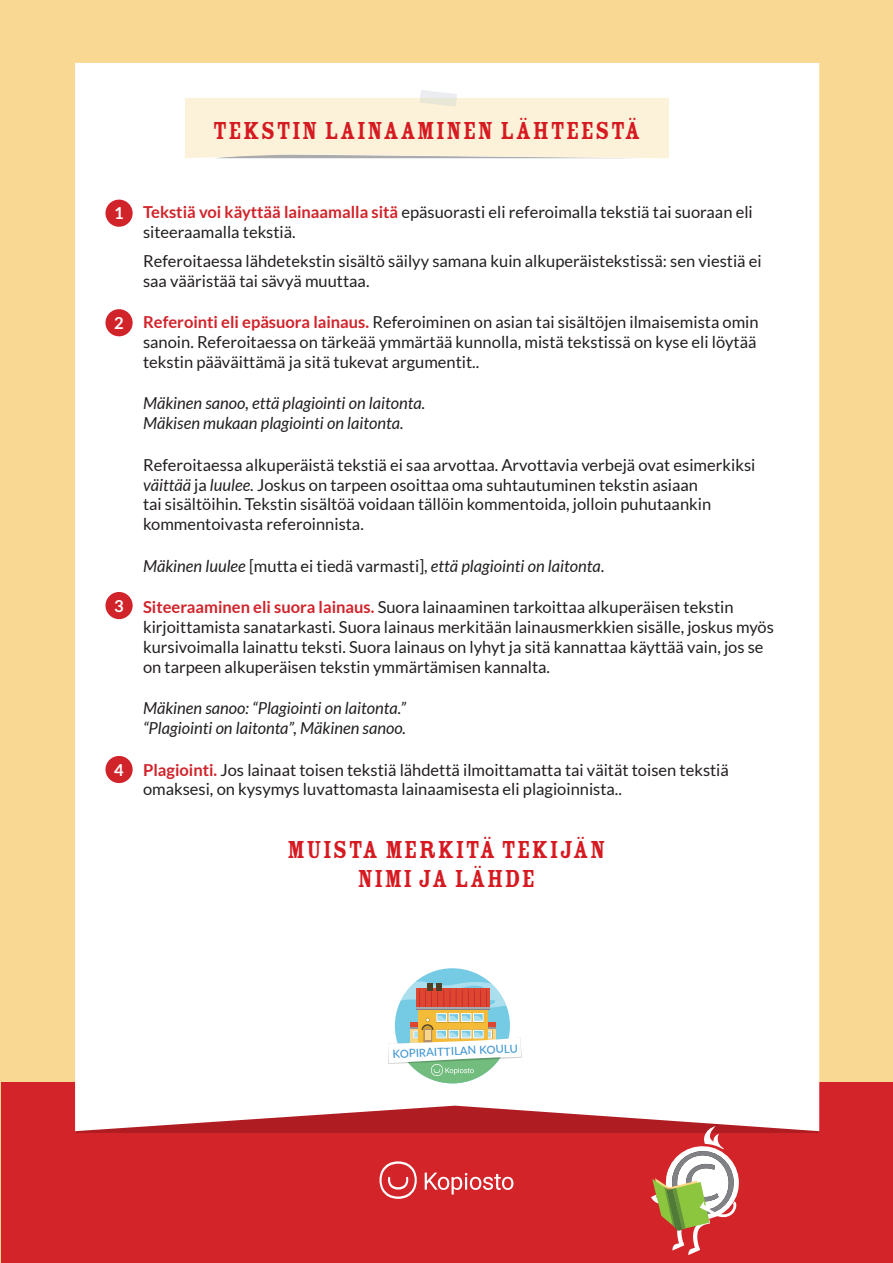
<style>
.page{position:relative;width:893px;height:1263px;background:#f9d894}
.page>*{position:absolute;margin:0;border:0;box-sizing:border-box;transform-origin:0 0}
.Heading_1{font:27px/28.5px "Rosewood Std Fill";letter-spacing:.03em;color:#d61a21;text-align:center}
.t1{font:16.5px/19.8px "Lato";color:#231f20}
.t2{font:italic 16.5px/19.8px "Lato";color:#231f20}
.t3{font:700 16.5px "Lato";color:#fff}
.t4{font:500 11.25px "Lato";color:#4096d2}
.s1{font-weight:700;color:#d1232a}
.s2{font-style:italic}
.s3{font-style:normal}
</style>
<div class="page">
<div style="left:1px;top:1082px;width:892px;height:181px;background:#d3242a"></div>
<div style="left:76px;top:1091px;width:742px;height:42px;background:#af1d23"></div>
<div style="left:75px;top:63px;width:744px;height:1068px;background:#fff"></div>
<svg style="left:185px;top:90px;width:484px;height:68px;background:#faf1dc"></svg>
<div style="left:105px;top:200px;width:28px;height:27px;background:#d1232a;border-radius:50%"></div>
<div style="left:105px;top:309px;width:28px;height:27px;background:#d1232a;border-radius:50%"></div>
<div style="left:105px;top:592px;width:28px;height:27px;background:#d1232a;border-radius:50%"></div>
<div style="left:105px;top:756px;width:28px;height:27px;background:#d1232a;border-radius:50%"></div>
<svg style="left:651px;top:1126px;width:92px;height:129px"></svg>
<svg style="left:379px;top:1161px;width:38px;height:38px"></svg>
<svg style="left:425px;top:1172px;width:88px;height:22px"></svg>
<div style="left:395px;top:968px;width:115px;height:115px;background:#75cbe4;border-radius:50%"></div>
<svg style="left:399px;top:1076px;width:111px;height:7px"></svg>
<svg style="left:388px;top:981px;width:134px;height:95px;background:#ceccbb"></svg>
<p class="Heading_1" style="left:212px;top:117px;width:430px">TEKSTIN LAINAAMINEN LÄHTEESTÄ</p>
<p class="t3" style="left:114px;top:204px;width:11px">1</p>
<p class="t3" style="left:114px;top:314px;width:11px">2</p>
<p class="t3" style="left:114px;top:596px;width:11px">3</p>
<p class="t3" style="left:114px;top:760px;width:11px">4</p>
<p class="t1" style="left:143px;top:202px;width:611px"><span class="s1">Tekstiä voi käyttää lainaamalla sitä</span> epäsuorasti eli referoimalla tekstiä tai suoraan eli siteeraamalla tekstiä.</p>
<p class="t1" style="left:143px;top:251px;width:620px">Referoitaessa lähdetekstin sisältö säilyy samana kuin alkuperäistekstissä: sen viestiä ei saa vääristää tai sävyä muuttaa.</p>
<p class="t1" style="left:143px;top:312px;width:617px"><span class="s1">Referointi eli epäsuora lainaus.</span> Referoiminen on asian tai sisältöjen ilmaisemista omin sanoin. Referoitaessa on tärkeää ymmärtää kunnolla, mistä tekstissä on kyse eli löytää tekstin pääväittämä ja sitä tukevat argumentit..</p>
<p class="t2" style="left:143px;top:394px;width:284px">Mäkinen sanoo, että plagiointi on laitonta.<br>Mäkisen mukaan plagiointi on laitonta.</p>
<p class="t1" style="left:143px;top:455px;width:614px">Referoitaessa alkuperäistä tekstiä ei saa arvottaa. Arvottavia verbejä ovat esimerkiksi <span class="s2">väittää</span> ja <span class="s2">luulee</span>. Joskus on tarpeen osoittaa oma suhtautuminen tekstin asiaan<br>tai sisältöihin. Tekstin sisältöä voidaan tällöin kommentoida, jolloin puhutaankin kommentoivasta referoinnista.</p>
<p class="t2" style="left:143px;top:556px;width:463px">Mäkinen luulee <span class="s3">[mutta ei tiedä varmasti],</span> että plagiointi on laitonta<span class="s3">.</span></p>
<p class="t1" style="left:143px;top:597px;width:632px"><span class="s1">Siteeraaminen eli suora lainaus.</span> Suora lainaaminen tarkoittaa alkuperäisen tekstin kirjoittamista sanatarkasti. Suora lainaus merkitään lainausmerkkien sisälle, joskus myös kursivoimalla lainattu teksti. Suora lainaus on lyhyt ja sitä kannattaa käyttää vain, jos se on tarpeen alkuperäisen tekstin ymmärtämisen kannalta.</p>
<p class="t2" style="left:143px;top:699px;width:265px">Mäkinen sanoo: “Plagiointi on laitonta.” “Plagiointi on laitonta”, Mäkinen sanoo.</p>
<p class="t1" style="left:143px;top:760px;width:587px"><span class="s1">Plagiointi.</span> Jos lainaat toisen tekstiä lähdettä ilmoittamatta tai väität toisen tekstiä omaksesi, on kysymys luvattomasta lainaamisesta eli plagioinnista..</p>
<p class="Heading_1" style="left:287px;top:836px;width:320px">MUISTA MERKITÄ TEKIJÄN<br>NIMI JA LÄHDE</p>
<p class="t4" style="left:392px;top:1046px;width:127px;rotate:-3deg">KOPIRAITTILAN KOULU</p>
</div>
